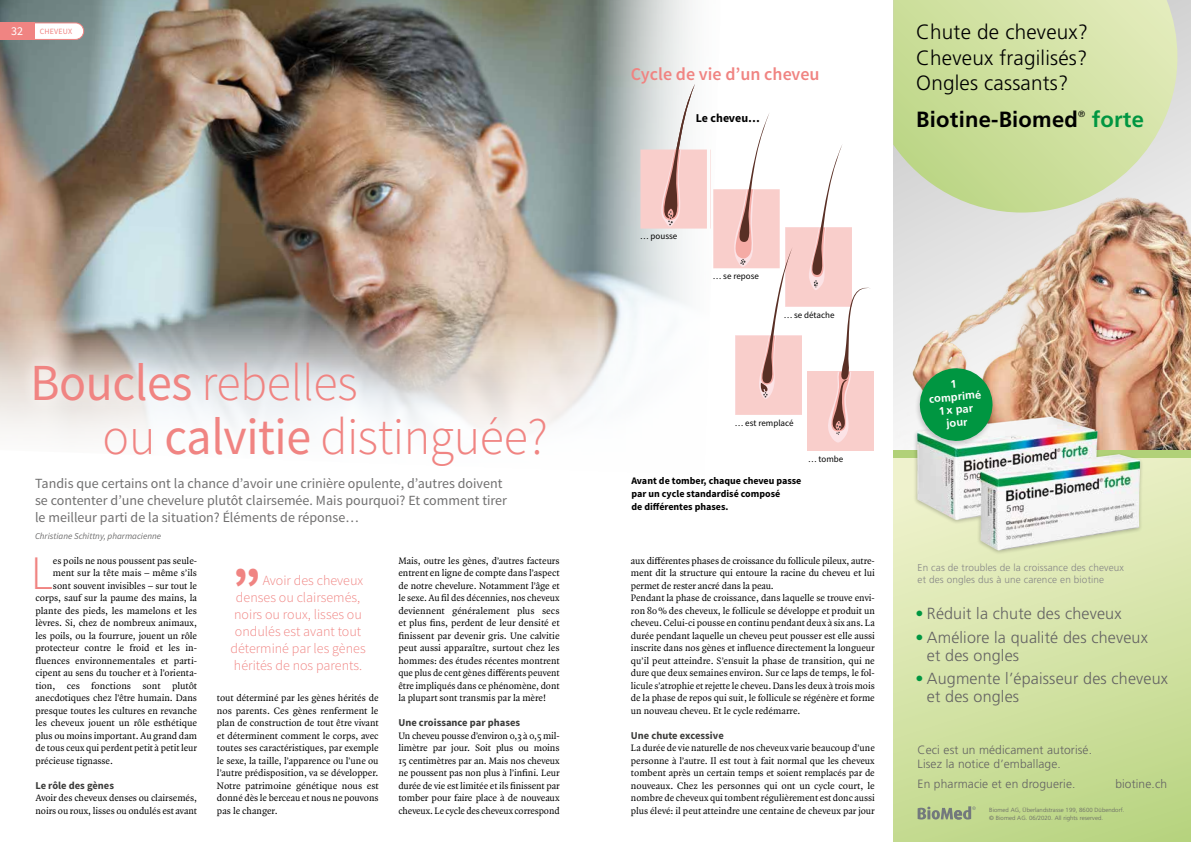
<style>
.page{position:relative;width:1191px;height:842px;background:#fff}
.page>*{position:absolute;margin:0;border:0;box-sizing:border-box;transform-origin:0 0}
.t1{font:300 52px/54px "Source Sans Pro";letter-spacing:-.01em;color:#f08482;scale:.96 1}
.t2{font:900 48px "Source Sans Pro";color:#f08482}
.t3{font:300 47.9px "Source Sans Pro";color:#f08482}
.t4{font:700 22px "Frutiger";letter-spacing:.01em;color:#000}
.t5{font:700 22px "Frutiger";letter-spacing:.01em;color:#009641}
.t6{font:300 20.7px/25.8px "Frutiger";letter-spacing:.01em;color:#000;text-align:justify}
.t7{font:600 18px "Source Sans Pro";color:#f08482}
.t8{font:300 16.1px/18px "Frutiger";letter-spacing:.01em;color:#646363}
.t9{font:14px/17px "Source Sans Pro";color:#706f6f}
.t10{font:300 14px "Source Sans Pro";color:#f08482}
.t11{font:300 12px/14px "Frutiger";letter-spacing:.01em;color:#646363}
.t12{font:700 12px "Source Sans Pro";color:#000}
.t13{font:12px "Source Sans Pro";color:#fff}
.t14{font:700 11px/13px "Frutiger";color:#fff;text-align:center}
.t15{font:700 10.5px "Source Sans Pro";color:#3c3c3b}
.t16{font:10px/12.5px "Quadraat OT";color:#000;text-align:justify}
.t17{font:700 10px/13px "Source Sans Pro";color:#000}
.t18{font:300 10px/12px "Frutiger";letter-spacing:.01em;color:#878787}
.t19{font:9px "Source Sans Pro";color:#000}
.t20{font:italic 9px "Source Sans Pro";color:#706f6f}
.t21{font:300 8.9px "Frutiger";color:#000}
.t22{font:8px "Source Sans Pro";letter-spacing:.02em;color:#f08482}
.t23{font:300 6px/8px "Frutiger";letter-spacing:.01em;color:#646363}
.s1{font-weight:400}
.s2{font-weight:700;color:#009641}
</style>
<div class="page">
<img style="left:0;top:0;width:592px;height:313px">
<svg style="left:0;top:313px;width:592px;height:118px;background:#bcb4ad"></svg>
<svg style="left:0;top:22px;width:84px;height:18px"></svg>
<div style="left:0;top:23px;width:34px;height:17px;background:#f08482"></div>
<svg style="left:22px;top:351px;width:536px;height:87px"></svg>
<svg style="left:592px;top:0;width:119px;height:390px"></svg>
<svg style="left:640px;top:84px;width:67px;height:145px"></svg>
<div style="left:807px;top:372px;width:67px;height:79px;background:#f9cecb"></div>
<svg style="left:713px;top:113px;width:158px;height:330px"></svg>
<svg style="left:893px;top:0;width:284px;height:106px;background:#d3e2a5"></svg>
<div style="left:893px;top:454px;width:298px;height:388px;background:linear-gradient(to bottom,#e9efc4,#bfd88a)"></div>
<img style="left:893px;top:106px;width:298px;height:344px">
<svg style="left:917px;top:806px;width:58px;height:13px"></svg>
<div style="left:893px;top:450px;width:298px;height:7px;background:#b1d178"></div>
<img style="left:893px;top:390px;width:283px;height:195px">
<div style="left:914px;top:366px;width:82px;height:82px;background:#000;opacity:.2"></div>
<svg style="left:918px;top:367px;width:76px;height:75px;background:#39a25f"></svg>
<p class="t13" style="left:11px;top:23px;width:13px">32</p>
<p class="t22" style="left:40px;top:27px;width:34px">CHEVEUX</p>
<h1 class="t1" style="left:102px;top:356px;width:465px;text-indent:-72px"><span class="s1">Boucles</span> rebelles<br>ou <span class="s1">calvitie</span> distinguée?</h1>
<h3 class="t9" style="left:35px;top:475px;width:473px">Tandis que certains ont la chance d’avoir une crinière opulente, d’autres doivent se contenter d’une chevelure plutôt clairsemée. Mais pourquoi? Et comment tirer le meilleur parti de la situation? Éléments de réponse…</h3>
<p class="t20" style="left:35px;top:530px;width:128px">Christiane Schittny, pharmacienne</p>
<h3 class="t3" style="left:31px;top:543px;width:24px">L</h3>
<p class="t16" style="left:53px;top:554px;width:146px">es poils ne nous poussent pas seule-</p>
<p class="t16" style="left:53px;top:566px;width:146px">ment sur la tête mais – même s’ils</p>
<p class="t16" style="left:53px;top:579px;width:146px">sont souvent invisibles – sur tout le</p>
<p class="t16" style="left:35px;top:591px;width:163px">corps, sauf sur la paume des mains, la</p>
<p class="t16" style="left:35px;top:604px;width:163px">plante des pieds, les mamelons et les</p>
<p class="t16" style="left:35px;top:616px;width:163px">lèvres. Si, chez de nombreux animaux,</p>
<p class="t16" style="left:35px;top:629px;width:163px">les poils, ou la fourrure, jouent un rôle</p>
<p class="t16" style="left:35px;top:641px;width:163px">protecteur contre le froid et les in-</p>
<p class="t16" style="left:35px;top:654px;width:163px">fluences environnementales et parti-</p>
<p class="t16" style="left:35px;top:666px;width:163px">cipent au sens du toucher et à l’orienta-</p>
<p class="t16" style="left:35px;top:679px;width:163px">tion, ces fonctions sont plutôt</p>
<p class="t16" style="left:35px;top:691px;width:163px">anecdotiques chez l’être humain. Dans</p>
<p class="t16" style="left:35px;top:704px;width:163px">presque toutes les cultures en revanche</p>
<p class="t16" style="left:35px;top:716px;width:163px">les cheveux jouent un rôle esthétique</p>
<p class="t16" style="left:35px;top:729px;width:163px">plus ou moins important. Au grand dam</p>
<p class="t16" style="left:35px;top:741px;width:163px">de tous ceux qui perdent petit à petit leur</p>
<p class="t16" style="left:35px;top:754px;width:79px">précieuse tignasse.</p>
<p class="t15" style="left:35px;top:778px;width:80px">Le rôle des gènes</p>
<p class="t16" style="left:35px;top:791px;width:163px">Avoir des cheveux denses ou clairsemés, noirs ou roux, lisses ou ondulés est avant</p>
<h2 class="t2" style="left:233px;top:554px;width:29px">”</h2>
<h3 class="t10" style="left:263px;top:571px;width:102px">Avoir des cheveux</h3>
<h3 class="t10" style="left:236px;top:588px;width:126px">denses ou clairsemés,</h3>
<h3 class="t10" style="left:234px;top:605px;width:129px">noirs ou roux, lisses ou</h3>
<h3 class="t10" style="left:235px;top:622px;width:128px">ondulés est avant tout</h3>
<h3 class="t10" style="left:230px;top:639px;width:137px">déterminé par les gènes</h3>
<h3 class="t10" style="left:234px;top:656px;width:130px">hérités de nos parents.</h3>
<p class="t16" style="left:217px;top:691px;width:163px">tout déterminé par les gènes hérités de nos parents. Ces gènes renferment le plan de construction de tout être vivant et déterminent comment le corps, avec toutes ses caractéristiques, par exemple le sexe, la taille, l’apparence ou l’une ou l’autre prédisposition, va se développer.<br>Notre patrimoine génétique nous est donné dès le berceau et nous ne pouvons pas le changer.</p>
<p class="t16" style="left:398px;top:554px;width:163px">Mais, outre les gènes, d’autres facteurs entrent en ligne de compte dans l’aspect de notre chevelure. Notamment l’âge et le sexe. Au fil des décennies, nos cheveux deviennent généralement plus secs et plus fins, perdent de leur densité et finissent par devenir gris. Une calvitie peut aussi apparaître, surtout chez les hommes: des études récentes montrent que plus de cent gènes différents peuvent être impliqués dans ce phénomène, dont la plupart sont transmis par la mère!</p>
<p class="t15" style="left:398px;top:716px;width:123px">Une croissance par phases</p>
<p class="t16" style="left:398px;top:729px;width:163px">Un cheveu pousse d’environ 0,3 à 0,5 mil&shy;limètre par jour. Soit plus ou moins 15 centimètres par an. Mais nos cheveux ne poussent pas non plus à l’infini. Leur durée de vie est limitée et ils finissent par tomber pour faire place à de nouveaux cheveux. Le cycle des cheveux correspond</p>
<h3 class="t7" style="left:631px;top:63px;width:190px">Cycle de vie d’un cheveu</h3>
<p class="t12" style="left:696px;top:111px;width:66px">Le cheveu…</p>
<h3 class="t6" style="left:916px;top:19px;width:173px">Chute de cheveux?<br>Cheveux fragilisés?<br>Ongles cassants?</h3>
<h3 class="t4" style="left:916px;top:106px;width:163px">Biotine-Biomed</h3>
<p class="t21" style="left:1078px;top:109px;width:9px">®</p>
<h3 class="t5" style="left:1091px;top:106px;width:54px">forte</h3>
<p class="t19" style="left:640px;top:231px;width:39px">… pousse</p>
<p class="t19" style="left:713px;top:270px;width:48px">… se repose</p>
<p class="t19" style="left:783px;top:309px;width:52px">… se détache</p>
<p class="t19" style="left:735px;top:417px;width:60px">… est remplacé</p>
<p class="t19" style="left:808px;top:454px;width:37px">… tombe</p>
<p class="t17" style="left:631px;top:474px;width:171px">Avant de tomber, chaque cheveu passe par un cycle standardisé composé<br>de différentes phases.</p>
<p class="t16" style="left:631px;top:554px;width:245px;text-align:left">aux différentes phases de croissance du follicule pileux, autre&shy;ment dit la structure qui entoure la racine du cheveu et lui permet de rester ancré dans la peau.<br>Pendant la phase de croissance, dans laquelle se trouve envi&shy;ron 80% des cheveux, le follicule se développe et produit un cheveu. Celui-ci pousse en continu pendant deux à six ans. La durée pendant laquelle un cheveu peut pousser est elle aussi inscrite dans nos gènes et influence directement la longueur qu’il peut atteindre. S’ensuit la phase de transition, qui ne dure que deux semaines environ. Sur ce laps de temps, le fol&shy;licule s’atrophie et rejette le cheveu. Dans les deux à trois mois de la phase de repos qui suit, le follicule se régénère et forme un nouveau cheveu. Et le cycle redémarre.</p>
<p class="t15" style="left:631px;top:728px;width:94px">Une chute excessive</p>
<p class="t16" style="left:631px;top:741px;width:245px">La durée de vie naturelle de nos cheveux varie beaucoup d’une personne à l’autre. Il est tout à fait normal que les cheveux tombent après un certain temps et soient remplacés par de nouveaux. Chez les personnes qui ont un cycle court, le nombre de cheveux qui tombent régulièrement est donc aussi plus élevé: il peut atteindre une centaine de cheveux par jour</p>
<p class="t14" style="left:927px;top:379px;width:54px;rotate:-5deg">1 comprimé<br>1 x par jour</p>
<p class="t18" style="left:917px;top:561px;width:208px">En cas de troubles de la croissance des cheveux et des ongles dus à une carence en biotine</p>
<h3 class="t8" style="left:915px;top:604px;width:208px"><span class="s2">•</span> Réduit la chute des cheveux</h3>
<h3 class="t8" style="left:927px;top:628px;width:222px;text-indent:-11px"><span class="s2">•</span> Améliore la qualité des cheveux et des ongles</h3>
<h3 class="t8" style="left:927px;top:670px;width:243px;text-indent:-11px"><span class="s2">•</span> Augmente l’épaisseur des cheveux et des ongles</h3>
<p class="t11" style="left:917px;top:743px;width:176px">Ceci est un médicament autorisé.<br>Lisez la notice d’emballage.</p>
<p class="t11" style="left:917px;top:776px;width:159px">En pharmacie et en droguerie.</p>
<p class="t11" style="left:1115px;top:776px;width:53px">biotine.ch</p>
<p class="t23" style="left:989px;top:805px;width:137px">Biomed AG, Überlandstrasse 199, 8600 Dübendorf. © Biomed AG. 06/2020. All rights reserved.</p>
</div>
